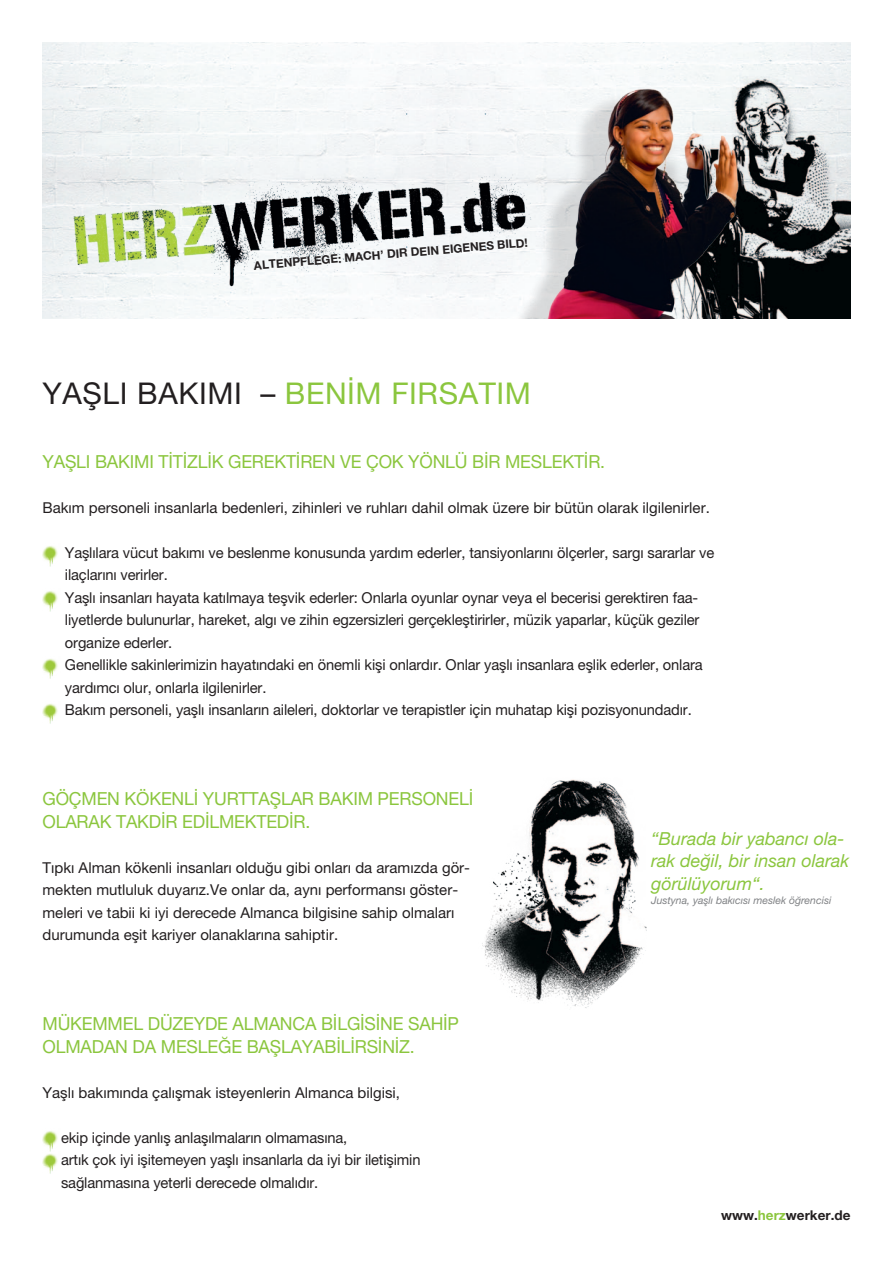
<style>
.page{position:relative;width:893px;height:1263px;background:#fff}
.page>*{position:absolute;margin:0;border:0;box-sizing:border-box;transform-origin:0 0}
.t1{font:30px "Helvetica Neue CE";letter-spacing:.02em;color:#8bc63e}
.t2{font:18px/22.5px "Helvetica Neue CE";letter-spacing:-.01em;color:#8bc63e}
.t3{font:italic 18px/22.5px "Helvetica Neue CE";color:#8bc63e}
.t4{font:15px/22.5px "Helvetica Neue CE";letter-spacing:-.01em;color:#231f20}
.t5{font:700 13.5px "Helvetica Neue CE";color:#231f20}
.t6{font:700 11.7px "Helvetica Neue CE";color:#231f20}
.t7{font:italic 10.5px "Helvetica Neue CE";color:#808285}
.s1{color:#231f20}
.s2{color:#8bc63e}
</style>
<div class="page">
<img style="left:43px;top:43px;width:807px;height:276px">
<img style="left:747px;top:77px;width:103px;height:242px">
<div style="left:510px;top:92px;width:237px;height:227px;background:#231f20;opacity:.15"></div>
<img style="left:546px;top:77px;width:201px;height:242px">
<img style="left:43px;top:546px;width:15px;height:21px">
<img style="left:43px;top:591px;width:15px;height:21px">
<img style="left:43px;top:659px;width:15px;height:20px">
<img style="left:43px;top:704px;width:15px;height:20px">
<img style="left:43px;top:1131px;width:15px;height:43px">
<img style="left:482px;top:779px;width:164px;height:229px">
<img style="left:64px;top:173px;width:471px;height:115px">
<p class="t6" style="left:253px;top:259px;width:276px;rotate:-5deg">ALTENPFLEGE: MACH’ DIR DEIN EIGENES BILD!</p>
<h1 class="t1" style="left:43px;top:375px;width:490px"><span class="s1">Yaşlı Bakımı –</span> Benim Fırsatım</h1>
<p class="t2" style="left:43px;top:450px;width:564px">Yaşlı bakımı titizlik gerektiren ve çok yönlü bir meslektir.</p>
<p class="t4" style="left:43px;top:496px;width:669px">Bakım personeli insanlarla bedenleri, zihinleri ve ruhları dahil olmak üzere bir bütün olarak ilgilenirler.</p>
<p class="t4" style="left:65px;top:541px;width:651px">Yaşlılara vücut bakımı ve beslenme konusunda yardım ederler, tansiyonlarını ölçerler, sargı sararlar ve ilaçlarını verirler.<br>Yaşlı insanları hayata katılmaya teşvik ederler: Onlarla oyunlar oynar veya el becerisi gerektiren faa&shy;liyetlerde bulunurlar, hareket, algı ve zihin egzersizleri gerçekleştirirler, müzik yaparlar, küçük geziler organize ederler.<br>Genellikle sakinlerimizin hayatındaki en önemli kişi onlardır. Onlar yaşlı insanlara eşlik ederler, onlara yardımcı olur, onlarla ilgilenirler.<br>Bakım personeli, yaşlı insanların aileleri, doktorlar ve terapistler için muhatap kişi pozisyonundadır.</p>
<p class="t2" style="left:43px;top:788px;width:432px">Göçmen kökenli yurttaşlar bakım personeli olarak takdir edilmektedir.</p>
<p class="t4" style="left:43px;top:856px;width:429px">Tıpkı Alman kökenli insanları olduğu gibi onları da aramızda gör&shy;mekten mutluluk duyarız.Ve onlar da, aynı performansı göster&shy;meleri ve tabii ki iyi derecede Almanca bilgisine sahip olmaları durumunda eşit kariyer olanaklarına sahiptir.</p>
<p class="t2" style="left:43px;top:1013px;width:418px">M ükemmel düzeyde Almanca bilgisine sahip olmadan da mesleğe başlayabilirsiniz.</p>
<p class="t4" style="left:43px;top:1081px;width:359px">Yaşlı bakımında çalışmak isteyenlerin Almanca bilgisi,</p>
<p class="t4" style="left:61px;top:1126px;width:361px">ekip içinde yanlış anlaşılmaların olmamasına,<br>artık çok iyi işitemeyen yaşlı insanlarla da iyi bir iletişimin sağlanmasına yeterli derecede olmalıdır.</p>
<p class="t3" style="left:651px;top:827px;width:200px">“Burada bir yabancı ola&shy;rak değil, bir insan olarak görülüyorum“.</p>
<p class="t7" style="left:651px;top:894px;width:182px">Justyna, yaşlı bakıcısı meslek öğrencisi</p>
<p class="t5" style="left:721px;top:1207px;width:131px">www.<span class="s2">herz</span>werker.de</p>
</div>
